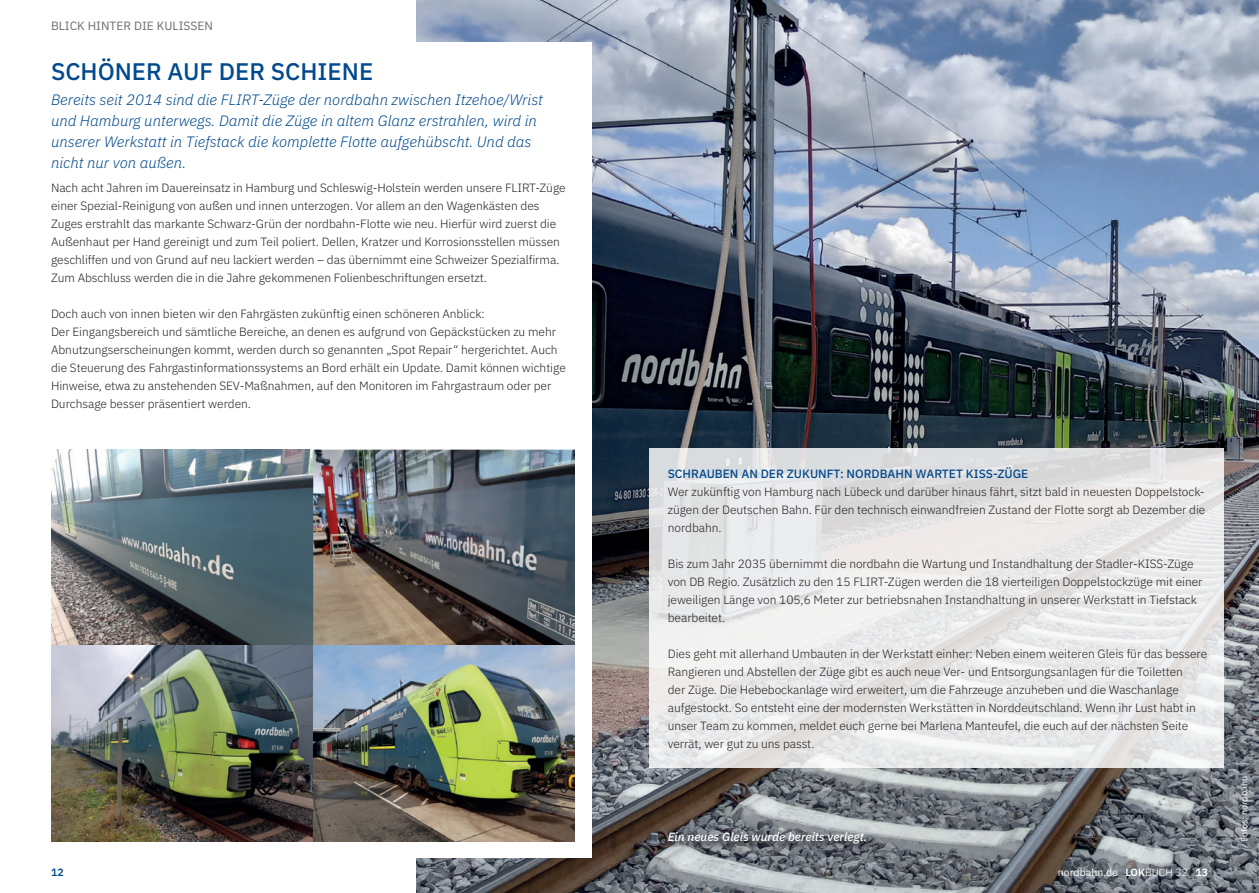
<style>
.page{position:relative;width:1259px;height:893px;background:#fff}
.page>*{position:absolute;margin:0;border:0;box-sizing:border-box;transform-origin:0 0}
.HL_Kai{font:500 24px "IBM Plex Sans";color:#01498e}
.HL_Kai-2{font:italic 300 15px/21px "IBM Plex Sans";color:#01498e}
.Copy{font:300 12px/18px "IBM Plex Sans";letter-spacing:-.005em;color:#231f20}
.Copy-2{font:500 12px "IBM Plex Sans";color:#01498e}
.Copy-3{font:italic 500 12px "IBM Plex Sans";color:#fff}
.t1{font:12px "IBM Plex Sans";color:#6c6d70}
.t2{font:10.5px "IBM Plex Sans";color:#fff}
.t3{font:600 10.5px "IBM Plex Sans";color:#01498e}
.t4{font:9px "IBM Plex Sans";color:#fff}
.s1{font-weight:600}
.s2{font-weight:300}
</style>
<div class="page">
<img style="left:417px;top:0;width:842px;height:893px">
<div style="left:0;top:43px;width:591px;height:814px;background:#fff"></div>
<svg style="left:648px;top:449px;width:575px;height:319px;fill:#e9e9e9"></svg>
<img style="left:51px;top:449px;width:524px;height:393px">
<div style="left:670px;top:834px;width:202px;height:16px;background:#231f20;opacity:.75"></div>
<p class="t1" style="left:51px;top:16px;width:163px">BLICK HINTER DIE KULISSEN</p>
<p class="HL_Kai" style="left:51px;top:52px;width:324px">SCHÖNER AUF DER SCHIENE</p>
<p class="HL_Kai-2" style="left:51px;top:88px;width:493px">Bereits seit 2014 sind die FLIRT-Züge der nordbahn zwischen Itzehoe/Wrist und Hamburg unterwegs. Damit die Züge in altem Glanz erstrahlen, wird in unserer Werkstatt in Tiefstack die komplette Flotte aufgehübscht. Und das nicht nur von außen.</p>
<p class="Copy" style="left:51px;top:178px;width:516px">Nach acht Jahren im Dauereinsatz in Hamburg und Schleswig-Holstein werden unsere FLIRT-Züge einer Spezial-Reinigung von außen und innen unterzogen. Vor allem an den Wagenkästen des Zuges erstrahlt das markante Schwarz-Grün der nordbahn-Flotte wie neu. Hierfür wird zuerst die Außenhaut per Hand gereinigt und zum Teil poliert. Dellen, Kratzer und Korrosionsstellen müssen geschliffen und von Grund auf neu lackiert werden – das übernimmt eine Schweizer Spezialfirma.<br>Zum Abschluss werden die in die Jahre gekommenen Folienbeschriftungen ersetzt.</p>
<p class="Copy" style="left:51px;top:304px;width:435px">Doch auch von innen bieten wir den Fahrgästen zukünftig einen schöneren Anblick:</p>
<p class="Copy" style="left:51px;top:322px;width:516px">Der Eingangsbereich und sämtliche Bereiche, an denen es aufgrund von Gepäckstücken zu mehr Abnutzungserscheinungen kommt, werden durch so genannten „Spot Repair“ hergerichtet. Auch die Steuerung des Fahrgastinformationssystems an Bord erhält ein Update. Damit können wichtige Hinweise, etwa zu anstehenden SEV-Maßnahmen, auf den Monitoren im Fahrgastraum oder per Durchsage besser präsentiert werden.</p>
<p class="t3" style="left:51px;top:864px;width:14px">12</p>
<p class="Copy-2" style="left:668px;top:465px;width:362px">SCHRAUBEN AN DER ZUKUNFT: NORDBAHN WARTET KISS-ZÜGE</p>
<p class="Copy" style="left:668px;top:482px;width:539px;text-align:justify">Wer zukünftig von Hamburg nach Lübeck und darüber hinaus fährt, sitzt bald in neuesten Doppelstock&shy;zügen der Deutschen Bahn. Für den technisch einwandfreien Zustand der Flotte sorgt ab Dezember die nordbahn.</p>
<p class="Copy" style="left:668px;top:554px;width:536px">Bis zum Jahr 2035 übernimmt die nordbahn die Wartung und Instandhaltung der Stadler-KISS-Züge von DB Regio. Zusätzlich zu den 15 FLIRT-Zügen werden die 18 vierteiligen Doppelstockzüge mit einer jeweiligen Länge von 105,6 Meter zur betriebsnahen Instandhaltung in unserer Werkstatt in Tiefstack bearbeitet.</p>
<p class="Copy" style="left:668px;top:644px;width:541px">Dies geht mit allerhand Umbauten in der Werkstatt einher: Neben einem weiteren Gleis für das bessere Rangieren und Abstellen der Züge gibt es auch neue Ver- und Entsorgungsanlagen für die Toiletten<br>der Züge. Die Hebebockanlage wird erweitert, um die Fahrzeuge anzuheben und die Waschanlage aufgestockt. So entsteht eine der modernsten Werkstätten in Norddeutschland. Wenn ihr Lust habt in unser Team zu kommen, meldet euch gerne bei Marlena Manteufel, die euch auf der nächsten Seite verrät, wer gut zu uns passt.</p>
<p class="Copy-3" style="left:668px;top:828px;width:201px">Ein neues Gleis wurde bereits verlegt.</p>
<p class="t2" style="left:1058px;top:864px;width:152px">nordbahn.de <span class="s1">LOK</span><span class="s2">BUCH 32</span> <span class="s1">13</span></p>
<p class="t4" style="left:1237px;top:842px;width:68px;rotate:-90deg">Fotos: nordbahn</p>
</div>
